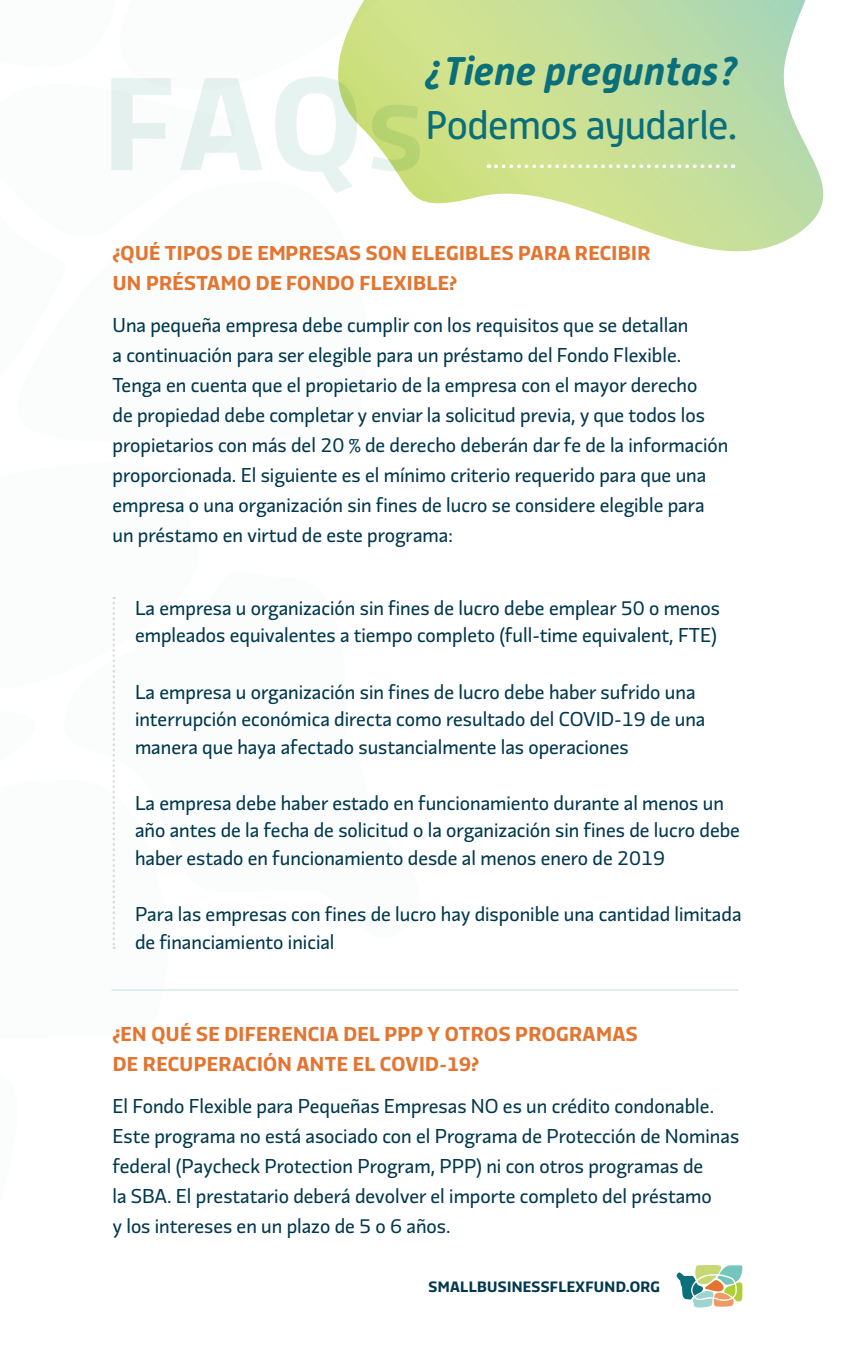
<style>
.page{position:relative;width:855px;height:1350px;background:#fff}
.page>*{position:absolute;margin:0;border:0;box-sizing:border-box;transform-origin:0 0}
.t1{font:italic 700 40px/54px "Alwyn New Rounded";color:#0a6f7a}
.t2{font:20px/30px "Divenire";color:#00384e}
.t3{font:700 20px/30px "Divenire";letter-spacing:.02em;color:#e37531}
.t4{font:700 15px "Divenire";letter-spacing:.02em;color:#00384e}
.s1{font-weight:400;font-style:normal}
.s2{font-weight:400;font-style:normal;font-size:45px}
</style>
<div class="page">
<hr style="left:112px;top:989px;width:626px;height:2px;background:#cde7e4">
<svg style="left:676px;top:1265px;width:67px;height:43px"></svg>
<svg style="left:420px;top:0;width:404px;height:252px"></svg>
<svg style="left:496px;top:164px;width:238px;height:4px"></svg>
<svg style="left:111px;top:0;width:309px;height:200px"></svg>
<svg style="left:112px;top:597px;width:3px;height:352px"></svg>
<h1 class="t1" style="left:424px;top:44px;width:315px">¿Tiene preguntas?<br><span class="s1">Podemos ayudarle</span><span class="s2">.</span></h1>
<p class="t3" style="left:112px;top:237px;width:540px">¿QUÉ TIPOS DE EMPRESAS SON ELEGIBLES PARA RECIBIR<br>UN PRÉSTAMO DE FONDO FLEXIBLE?</p>
<p class="t2" style="left:112px;top:309px;width:617px">Una pequeña empresa debe cumplir con los requisitos que se detallan<br>a continuación para ser elegible para un préstamo del Fondo Flexible.<br>Tenga en cuenta que el propietario de la empresa con el mayor derecho<br>de propiedad debe completar y enviar la solicitud previa, y que todos los propietarios con más del 20 % de derecho deberán dar fe de la información proporcionada. El siguiente es el mínimo criterio requerido para que una empresa o una organización sin fines de lucro se considere elegible para un préstamo en virtud de este programa:</p>
<p class="t2" style="left:135px;top:593px;width:586px;line-height:27.5px">La empresa u organización sin fines de lucro debe emplear 50 o menos empleados equivalentes a tiempo completo (full-time equivalent, FTE)</p>
<p class="t2" style="left:135px;top:677px;width:572px;line-height:27.5px">La empresa u organización sin fines de lucro debe haber sufrido una interrupción económica directa como resultado del COVID-19 de una manera que haya afectado sustancialmente las operaciones</p>
<p class="t2" style="left:135px;top:788px;width:607px;line-height:27.5px">La empresa debe haber estado en funcionamiento durante al menos un año antes de la fecha de solicitud o la organización sin fines de lucro debe haber estado en funcionamiento desde al menos enero de 2019</p>
<p class="t2" style="left:135px;top:899px;width:608px;line-height:27.5px">Para las empresas con fines de lucro hay disponible una cantidad limitada de financiamiento inicial</p>
<p class="t3" style="left:112px;top:1019px;width:527px">¿EN QUÉ SE DIFERENCIA DEL PPP Y OTROS PROGRAMAS<br>DE RECUPERACIÓN ANTE EL COVID-19?</p>
<p class="t2" style="left:112px;top:1089px;width:628px">El Fondo Flexible para Pequeñas Empresas NO es un crédito condonable.<br>Este programa no está asociado con el Programa de Protección de Nominas federal (Paycheck Protection Program, PPP) ni con otros programas de<br>la SBA. El prestatario deberá devolver el importe completo del préstamo<br>y los intereses en un plazo de 5 o 6 años.</p>
<p class="t4" style="left:429px;top:1276px;width:233px">SMALLBUSINESSFLEXFUND.ORG</p>
</div>
